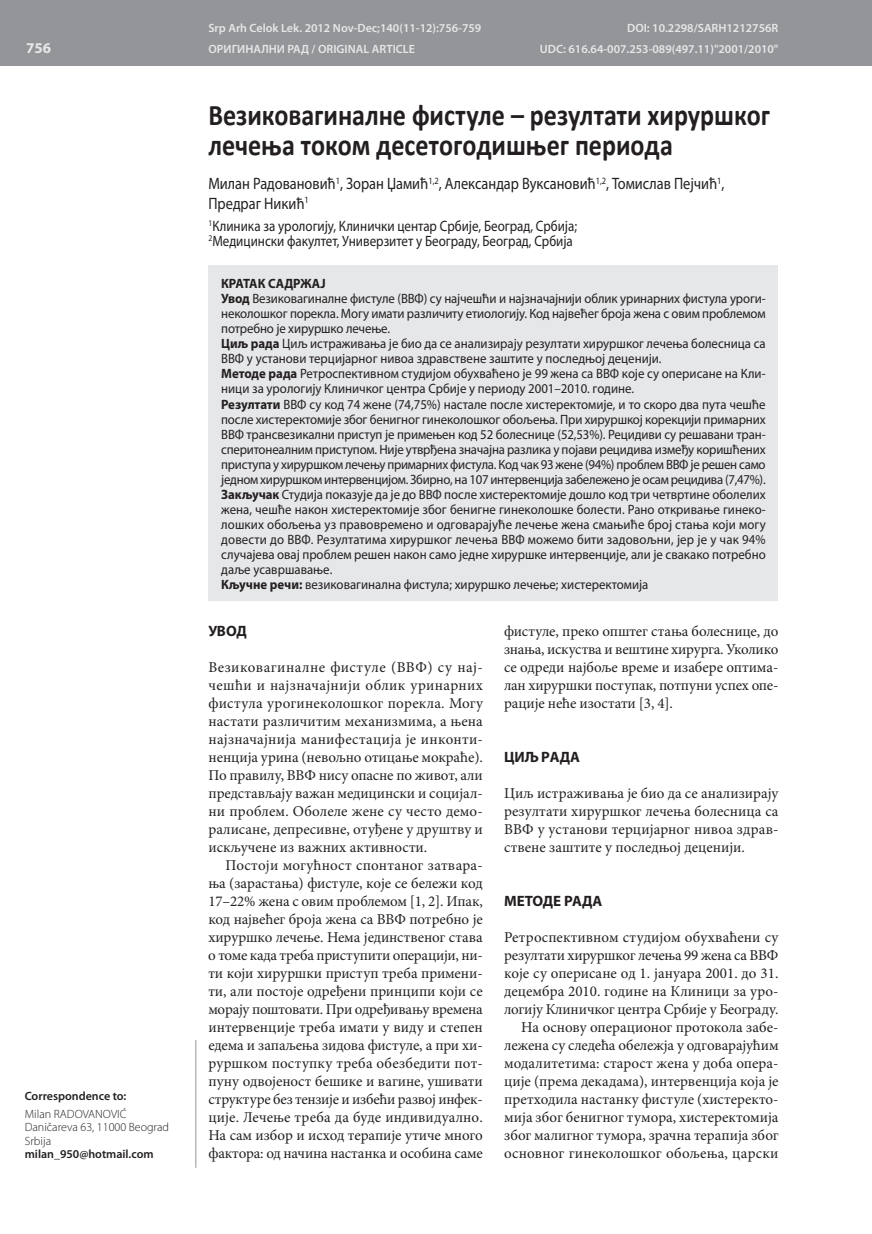
<style>
.page{position:relative;width:872px;height:1234px;background:#fff}
.page>*{position:absolute;margin:0;border:0;box-sizing:border-box;transform-origin:0 0}
.t1{font:700 30px/30px "Calibri";color:#231f20;scale:.87 1}
.t2{font:16.5px/19.5px "Myriad Pro";color:#231f20;scale:.87 1}
.t3{font:15px/18px "Minion Pro";color:#231f20;text-align:justify}
.t4{font:15px/15.8px "Myriad Pro";color:#231f20;scale:.87 1}
.t5{font:700 15px "Myriad Pro";color:#231f20}
.t6{font:700 15px "Myriad Pro";color:#e6e7e9}
.t7{font:13.5px/15px "Myriad Pro";letter-spacing:-.005em;color:#231f20;scale:.95 1}
.t8{font:600 12px "Myriad Pro";color:#e6e7e9}
.t9{font:300 12px/13.5px "Myriad Pro";color:#231f20}
.t10{font:600 12px "Myriad Pro";color:#231f20}
.s1{font-weight:700}
</style>
<div class="page">
<div style="left:0;top:0;width:872px;height:66px;background:#939598"></div>
<hr style="left:196px;top:1039px;width:1px;height:128px;background:#939598">
<hr style="left:871px;top:0;width:1px;height:66px;background:#e6e7e9">
<div style="left:208px;top:265px;width:570px;height:336px;background:#e6e7e9"></div>
<p class="t6" style="left:26px;top:38px;width:26px">756</p>
<p class="t10" style="left:25px;top:1088px;width:103px">Correspondence to:</p>
<p class="t9" style="left:25px;top:1106px;width:146px">Milan RADOVANOVIĆ<br>Daničareva 63, 11000 Beograd<br>Srbija</p>
<p class="t10" style="left:25px;top:1146px;width:130px">milan_950@hotmail.com</p>
<p class="t8" style="left:208px;top:20px;width:274px">Srp Arh Celok Lek. 2012 Nov-Dec;140(11-12):756-759</p>
<p class="t8" style="left:627px;top:20px;width:153px">DOI: 10.2298/SARH1212756R</p>
<p class="t8" style="left:208px;top:42px;width:208px">ОРИГИНАЛНИ РАД / ORIGINAL ARTICLE</p>
<p class="t8" style="left:540px;top:42px;width:240px">UDC: 616.64-007.253-089(497.11)"2001/2010"</p>
<h1 class="t1" style="left:208px;top:98px;width:647px">Везиковагиналне фистуле – резултати хируршког лечења током десетогодишњег периода</h1>
<p class="t2" style="left:208px;top:173px;width:594px">Милан Радовановић<sup>1</sup>, Зоран Џамић<sup>1,2</sup>, Александар Вуксановић<sup>1,2</sup>, Томислав Пејчић<sup>1</sup>,<br>Предраг Никић<sup>1</sup></p>
<p class="t4" style="left:208px;top:217px;width:425px"><sup>1</sup>Клиника за урологију, Клинички центар Србије, Београд, Србија;<br><sup>2</sup>Медицински факултет, Универзитет у Београду, Београд, Србија</p>
<p class="t7" style="left:221px;top:276px;width:575px"><span class="s1">КРАТАК САДРЖАЈ<br>Увод</span> Везиковагиналне фистуле (ВВФ) су најчешћи и најзначајнији облик уринарних фистула уроги&shy;неколошког порекла. Могу имати различиту ети о логију. Код највећег броја жена с овим проблемом потребно је хируршко лечење.<br><span class="s1">Циљ ра да</span> Циљ ис тра жи ва ња је био да се ана ли зи ра ју ре зулта ти хи рур шког ле че ња бо ле сни ца са ВВФ у уста но ви тер ци јар ног ни воа здрав стве не за шти те у по след њој де це ни ји.<br><span class="s1">Ме то де ра да</span> Ретро спек тив ном сту ди јом об у хва ће но је 99 же на са ВВФ ко је су опе ри са не на Кли&shy;ни ци за уро ло ги ју Кли нич ког цен тра Ср би је у пе ри о ду 2001–2010. го ди не.<br><span class="s1">Резултати</span> ВВФ су код 74 жене (74,75%) настале после хистеректомије, и то скоро два пута чешће после хистеректомије због бенигног гинеколошког обољења. При хируршкој корекцији примарних ВВФ трансвезикални приступ је примењен код 52 болеснице (52,53%). Рецидиви су решавани тран&shy;сперитонеалним приступом. Није утврђена значајна разлика у појави рецидива између коришћених приступа у хируршком лечењу примарних фистула. Код чак 93 жене (94%) проблем ВВФ је решен само једном хируршком интервенцијом. Збирно, на 107 интервенција забележено је осам рецидива (7,47%).<br><span class="s1">Закључак</span> Студија показује да је до ВВФ после хистеректомије дошло код три четвртине оболелих жена, чешће након хистеректомије због бенигне гинеколошке болести. Рано откривање гинеко&shy;лошких обољења уз правовремено и одговарајуће лечење жена смањиће број стања који мо гу довести до ВВФ. Резултатима хи рур шког лечења ВВФ можемо бити задовољни, јер је у чак 94% слу ча је ва овај про блем ре шен на кон са мо јед не хи рур шке ин тер вен ци је, али је сва ка ко по треб но да ље уса вр ша ва ње.<br><span class="s1">Кључ не ре чи:</span> ве зи ко ва ги нал на фи сту ла; хи рур шко ле че ње; хи сте рек то ми ја</p>
<p class="t5" style="left:208px;top:621px;width:40px">УВОД</p>
<p class="t3" style="left:208px;top:658px;width:276px">Везиковагиналне фистуле (ВВФ) су нај&shy;чешћи и најзначајнији облик уринарних фистула урогинеколошког порекла. Могу настати различитим механизмима, а њена најзначајнија манифестација је инконти&shy;ненција урина (невољно отицање мокраће).<br>По правилу, ВВФ нису опасне по живот, али представљају важан медицински и социјал&shy;ни проблем. Оболеле жене су често демо&shy;ра ли сане, де пре сив не, оту ђе не у дру штву и ис кљу чене из ва жних ак тив но сти.</p>
<p class="t3" style="left:208px;top:856px;width:276px;text-indent:17px">Постоји могућност спонтаног затвара&shy;ња (за ра стања) фистуле, које се бележи код 17–22% жена с овим проблемом [1, 2]. Ипак, код највећег броја жена са ВВФ потребно је хируршко лечење. Нема јединственог става о томе када треба при сту пити операцији, ни&shy;ти који хируршки приступ треба примени&shy;ти, али постоје одређени принципи који се морају поштовати. При одређивању времена ин тер венције треба имати у виду и сте пен едема и запаљења зидова фистуле, а при хи&shy;руршком по ступку треба обезбедити пот&shy;пуну одвојеност бешике и вагине, ушивати структуре без тензије и избећи развој инфек&shy;ције. Ле че ње треба да буде индивидуал но.<br>На сам избор и исход терапије утиче много фактора: од начина настанка и особина саме</p>
<p class="t3" style="left:504px;top:622px;width:276px">фистуле, преко општег стања болеснице, до знања, искуства и вештине хирурга. Уколико се одреди најбоље време и изабере оптима&shy;лан хируршки поступак, потпуни успех опе&shy;рације неће из о стати [3, 4].</p>
<p class="t5" style="left:504px;top:747px;width:78px">ЦИљ РАДА</p>
<p class="t3" style="left:504px;top:784px;width:276px">Циљ истра жи ва ња је био да се ана ли зи ра ју резултати хируршког лечења болесница са ВВФ у установи терцијарног нивоа здрав&shy;стве не за шти те у послед њој деце ни ји.</p>
<p class="t5" style="left:504px;top:891px;width:100px">МЕТОДЕ РАДА</p>
<p class="t3" style="left:504px;top:928px;width:276px;text-align:right">Ретроспективном студијом об у хваћени су резултати хируршког лечења 99 жена са ВВФ које су оперисане од 1. јану а ра 2001. до 31. децембра 2010. године на Клиници за уро&shy;логију Клиничког центра Србије у Бе о граду.<br>На основу опера ци о ног про токола за бе&shy;лежена су следећа обележја у одговарајућим модалитетима: старост жена у доба опера&shy;ције (према декадама), интервенција која је претходила настанку фистуле (хистеректо&shy;мија због бенигног тумора, хистеректомија због ма лигног тумора, зрачна терапија због основног гинеколошког обољења, царски</p>
</div>
